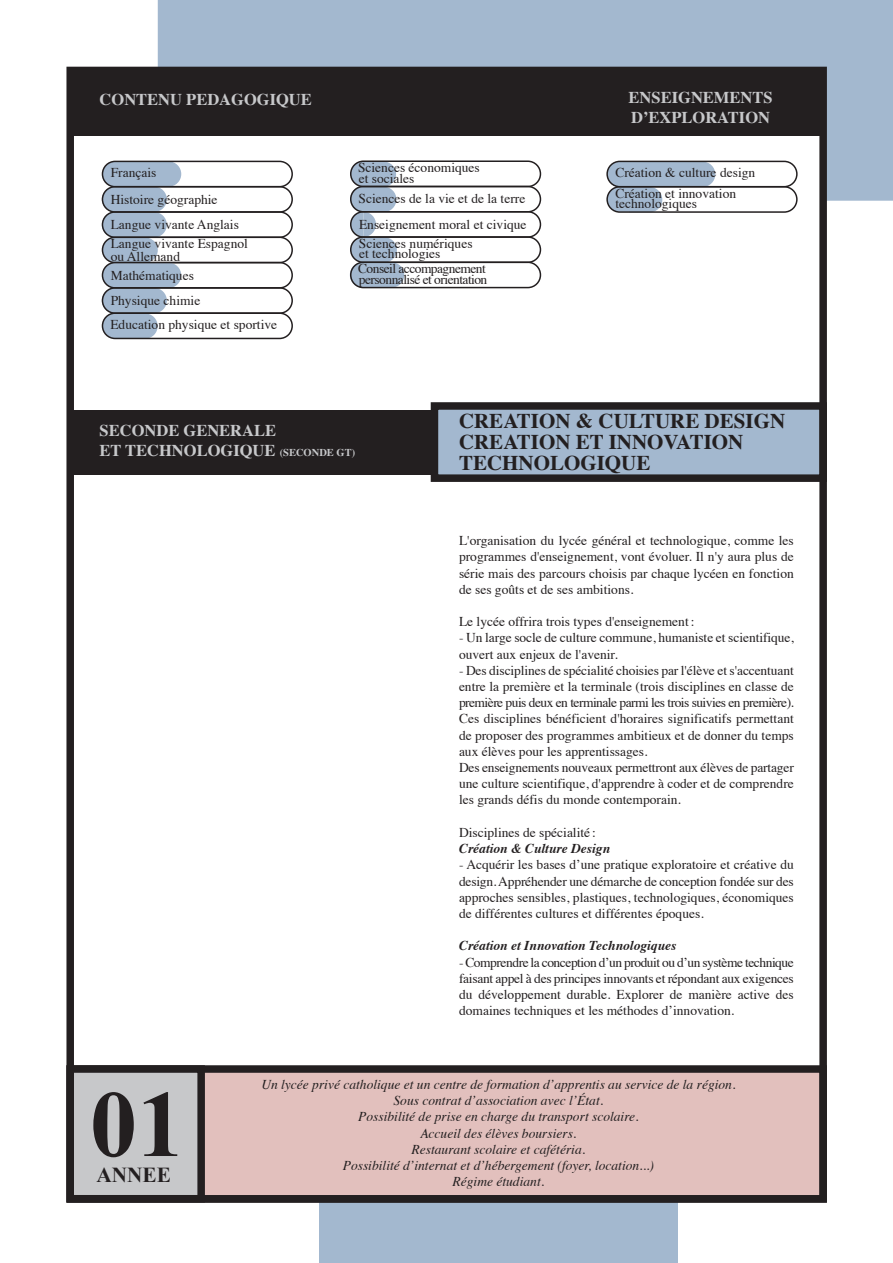
<style>
.page{position:relative;width:893px;height:1263px;background:#fff}
.page>*{position:absolute;margin:0;border:0;box-sizing:border-box;transform-origin:0 0}
.t1{font:700 94.65px "Times New Roman";color:#231f20}
.t2{font:700 21.3px "Times New Roman";color:#231f20}
.t3{font:700 21px/21px "Times";color:#231f20}
.t4{font:700 16.5px/19.8px "Times";color:#c7c8ca}
.t5{font:13.5px/16.2px "Times";color:#231f20}
.t6{font:italic 13.5px/16.2px "Times";color:#231f20;text-align:center}
.t7{font:italic 700 13.5px "Times";color:#231f20}
.t8{font:13.5px/10.9px "Times";letter-spacing:-.04em;color:#231f20}
.s1{font-size:10.5px}
</style>
<div class="page">
<svg style="left:158px;top:0;width:735px;height:201px;fill:#a3b8cf"></svg>
<svg style="left:607px;top:187px;width:55px;height:23px"></svg>
<div style="left:607px;top:162px;width:108px;height:25px;background:#a3b8cf;border-radius:13px"></div>
<svg style="left:103px;top:315px;width:55px;height:24px"></svg>
<div style="left:102px;top:288px;width:65px;height:25px;background:#a3b8cf;border-radius:13px"></div>
<div style="left:102px;top:161px;width:79px;height:26px;background:#a3b8cf;border-radius:13px"></div>
<div style="left:102px;top:212px;width:65px;height:25px;background:#a3b8cf;border-radius:13px"></div>
<svg style="left:103px;top:237px;width:55px;height:26px"></svg>
<div style="left:102px;top:187px;width:65px;height:25px;background:#a3b8cf;border-radius:13px"></div>
<div style="left:201px;top:1069px;width:622px;height:130px;background:#e2c0bd"></div>
<div style="left:319px;top:1195px;width:358px;height:68px;background:#a3b8cf"></div>
<div style="left:66px;top:1065px;width:761px;height:137px;border:8px solid #231f20"></div>
<div style="left:66px;top:1065px;width:139px;height:137px;background:#c7c8ca;border:8px solid #231f20"></div>
<div style="left:71px;top:410px;width:753px;height:64px;background:#231f20"></div>
<div style="left:431px;top:402px;width:396px;height:80px;background:#a3b8cf;border:8px solid #231f20"></div>
<div style="left:66px;top:67px;width:761px;height:1135px;border:8px solid #231f20"></div>
<div style="left:71px;top:71px;width:753px;height:65px;background:#231f20"></div>
<div style="left:102px;top:161px;width:191px;height:26px;border:2px solid #231f20;border-radius:13px"></div>
<div style="left:102px;top:186px;width:191px;height:27px;border:2px solid #231f20;border-radius:13px"></div>
<div style="left:102px;top:211px;width:191px;height:27px;border:2px solid #231f20;border-radius:13px"></div>
<div style="left:102px;top:237px;width:191px;height:26px;border:2px solid #231f20;border-radius:13px"></div>
<div style="left:102px;top:263px;width:79px;height:25px;background:#a3b8cf;border-radius:13px"></div>
<div style="left:102px;top:262px;width:191px;height:27px;border:2px solid #231f20;border-radius:13px"></div>
<div style="left:102px;top:287px;width:191px;height:27px;border:2px solid #231f20;border-radius:13px"></div>
<div style="left:350px;top:186px;width:191px;height:27px;border:2px solid #231f20;border-radius:13px"></div>
<div style="left:102px;top:312px;width:191px;height:27px;border:2px solid #231f20;border-radius:13px"></div>
<div style="left:350px;top:211px;width:191px;height:27px;border:2px solid #231f20;border-radius:13px"></div>
<div style="left:350px;top:236px;width:191px;height:27px;border:2px solid #231f20;border-radius:13px"></div>
<div style="left:606px;top:161px;width:192px;height:26px;border:2px solid #231f20;border-radius:13px"></div>
<div style="left:606px;top:186px;width:192px;height:27px;border:2px solid #231f20;border-radius:13px"></div>
<svg style="left:350px;top:161px;width:54px;height:127px"></svg>
<div style="left:350px;top:262px;width:191px;height:26px;border:2px solid #231f20;border-radius:13px"></div>
<div style="left:350px;top:160px;width:191px;height:27px;border:2px solid #231f20;border-radius:13px"></div>
<p class="t4" style="left:100px;top:88px;width:214px">CONTENU PEDAGOGIQUE</p>
<p class="t5" style="left:111px;top:159px;width:130px;line-height:25.8px">Français<br>Histoire géographie<br>Langue vivante Anglais</p>
<p class="t5" style="left:111px;top:237px;width:139px;line-height:12.1px">Langue vivante Espagnol ou Allemand</p>
<p class="t5" style="left:111px;top:261px;width:91px;line-height:25.3px">Mathématiques<br>Physique chimie</p>
<p class="t5" style="left:110px;top:315px;width:168px">Education physique et sportive</p>
<p class="t5" style="left:358px;top:161px;width:123px;line-height:11.1px">Sciences économiques et sociales</p>
<p class="t5" style="left:358px;top:189px;width:168px">Sciences de la vie et de la terre</p>
<p class="t5" style="left:359px;top:213px;width:169px;line-height:19.2px">Enseignement moral et civique<br>Sciences numériques</p>
<p class="t5" style="left:359px;top:244px;width:83px">et technologies</p>
<p class="t8" style="left:358px;top:262px;width:131px">Conseil accompagnement personnalisé et orientation</p>
<p class="t4" style="left:629px;top:86px;width:145px">ENSEIGNEMENTS<br>D’EXPLORATION</p>
<p class="t5" style="left:615px;top:162px;width:141px;line-height:20.4px">Création &amp; culture design<br>Création et innovation</p>
<p class="t5" style="left:615px;top:194px;width:83px">technologiques</p>
<p class="t4" style="left:100px;top:419px;width:257px">SECONDE GENERALE<br>ET TECHNOLOGIQUE <span class="s1">(SECONDE GT)</span></p>
<h3 class="t3" style="left:459px;top:408px;width:328px">CREATION &amp; CULTURE DESIGN<br>CREATION ET INNOVATION<br>TECHNOLOGIQUE</h3>
<h1 class="t1" style="left:90px;top:1059px;width:96px">01</h1>
<h2 class="t2" style="left:96px;top:1160px;width:76px">ANNEE</h2>
<p class="t5" style="left:459px;top:531px;width:336px;text-align:justify">L'organisation du lycée général et technologique, comme les programmes d'enseignement, vont évoluer. Il n'y aura plus de série mais des parcours choisis par chaque lycéen en fonction de ses goûts et de ses ambitions.</p>
<p class="t5" style="left:459px;top:612px;width:237px">Le lycée offrira trois types d'enseignement :</p>
<p class="t5" style="left:459px;top:629px;width:336px">- Un large socle de culture commune, humaniste et scientifique, ouvert aux enjeux de l'avenir.</p>
<p class="t5" style="left:459px;top:661px;width:337px">- Des disciplines de spécialité choisies par l'élève et s'accentuant entre la première et la terminale (trois disciplines en classe de première puis deux en terminale parmi les trois suivies en première).<br>Ces disciplines bénéficient d'horaires significatifs permettant de proposer des programmes ambitieux et de donner du temps aux élèves pour les apprentissages.<br>Des enseignements nouveaux permettront aux élèves de partager une culture scientifique, d'apprendre à coder et de comprendre les grands défis du monde contemporain.</p>
<p class="t5" style="left:459px;top:823px;width:138px">Disciplines de spécialité :</p>
<p class="t7" style="left:459px;top:836px;width:153px">Création &amp; Culture Design</p>
<p class="t5" style="left:459px;top:855px;width:336px;text-align:justify">- Acquérir les bases d’une pratique exploratoire et créative du design. Appréhender une démarche de conception fondée sur des approches sensibles, plastiques, technologiques, économiques de différentes cultures et différentes époques.</p>
<p class="t7" style="left:459px;top:933px;width:219px">Création et Innovation Technologiques</p>
<p class="t5" style="left:459px;top:953px;width:336px;text-align:justify">- Comprendre la conception d’un produit ou d’un système technique faisant appel à des principes innovants et répondant aux exigences du développement durable. Explorer de manière active des domaines techniques et les méthodes d’innovation.</p>
<p class="t6" style="left:261px;top:1075px;width:476px">Un lycée privé catholique et un centre de formation d’apprentis au service de la région.<br>Sous contrat d’association avec l’État.<br>Possibilité de prise en charge du transport scolaire.<br>Accueil des élèves boursiers.<br>Restaurant scolaire et cafétéria.<br>Possibilité d’internat et d’hébergement (foyer, location...)<br>Régime étudiant.</p>
</div>
